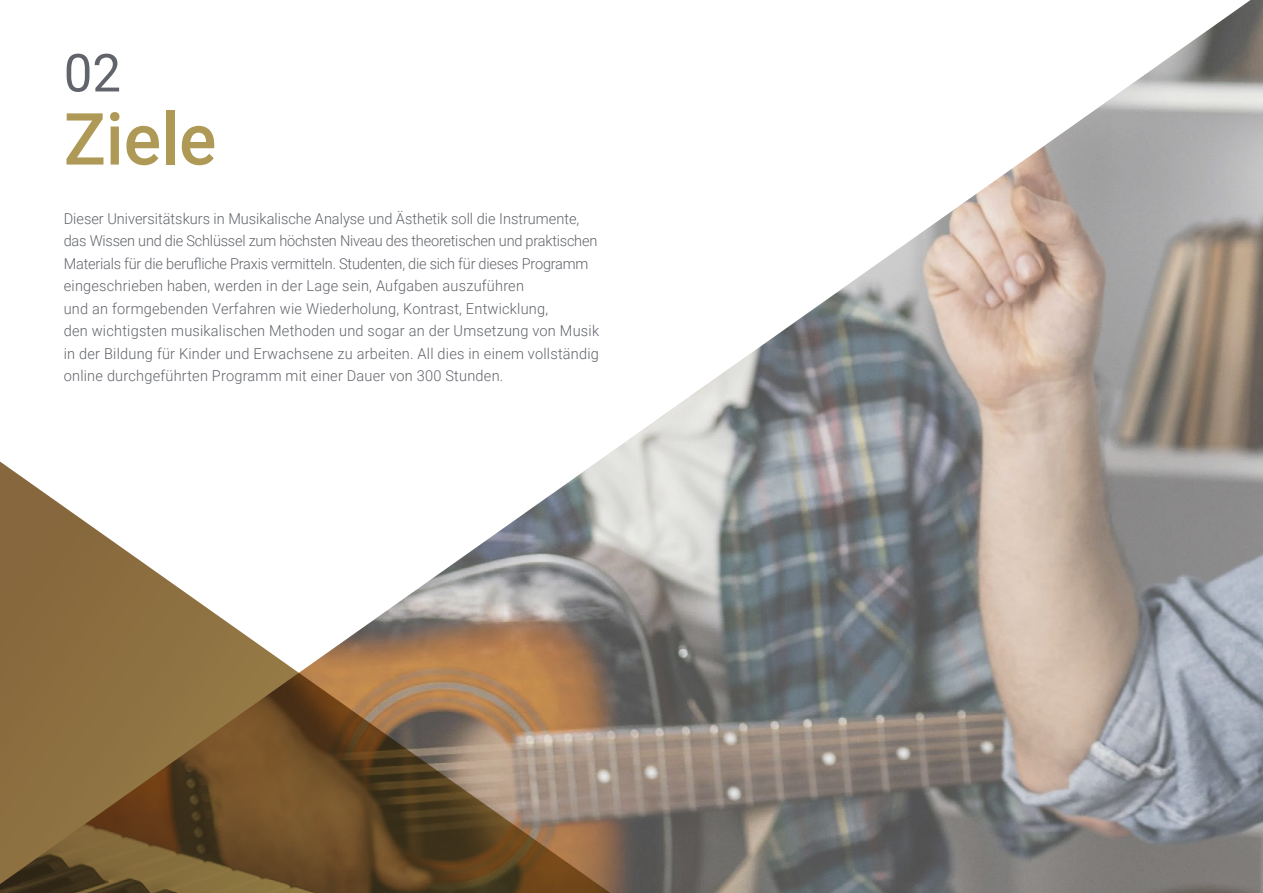
<style>
.page{position:relative;width:1263px;height:893px;background:#fff}
.page>*{position:absolute;margin:0;border:0;box-sizing:border-box;transform-origin:0 0}
.t1{font:500 72px "Roboto";color:#ae9a56}
.t2{font:52.5px "Roboto";color:#61646a}
.t3{font:300 15px/22.5px "Roboto";letter-spacing:.015em;color:#61646a}
</style>
<div class="page">
<img style="left:620px;top:0;width:643px;height:893px">
<svg style="left:0;top:446px;width:640px;height:447px"></svg>
<h2 class="t2" style="left:64px;top:36px;width:59px">02</h2>
<h1 class="t1" style="left:64px;top:89px;width:154px">Ziele</h1>
<p class="t3" style="left:64px;top:207px;width:537px">Dieser Universitätskurs in Musikalische Analyse und Ästhetik soll die Instrumente, das Wissen und die Schlüssel zum höchsten Niveau des theoretischen und praktischen Materials für die berufliche Praxis vermitteln. Studenten, die sich für dieses Programm eingeschrieben haben, werden in der Lage sein, Aufgaben auszuführen<br>und an formgebenden Verfahren wie Wiederholung, Kontrast, Entwicklung,<br>den wichtigsten musikalischen Methoden und sogar an der Umsetzung von Musik in der Bildung für Kinder und Erwachsene zu arbeiten. All dies in einem vollständig online durchgeführten Programm mit einer Dauer von 300 Stunden.</p>
</div>
